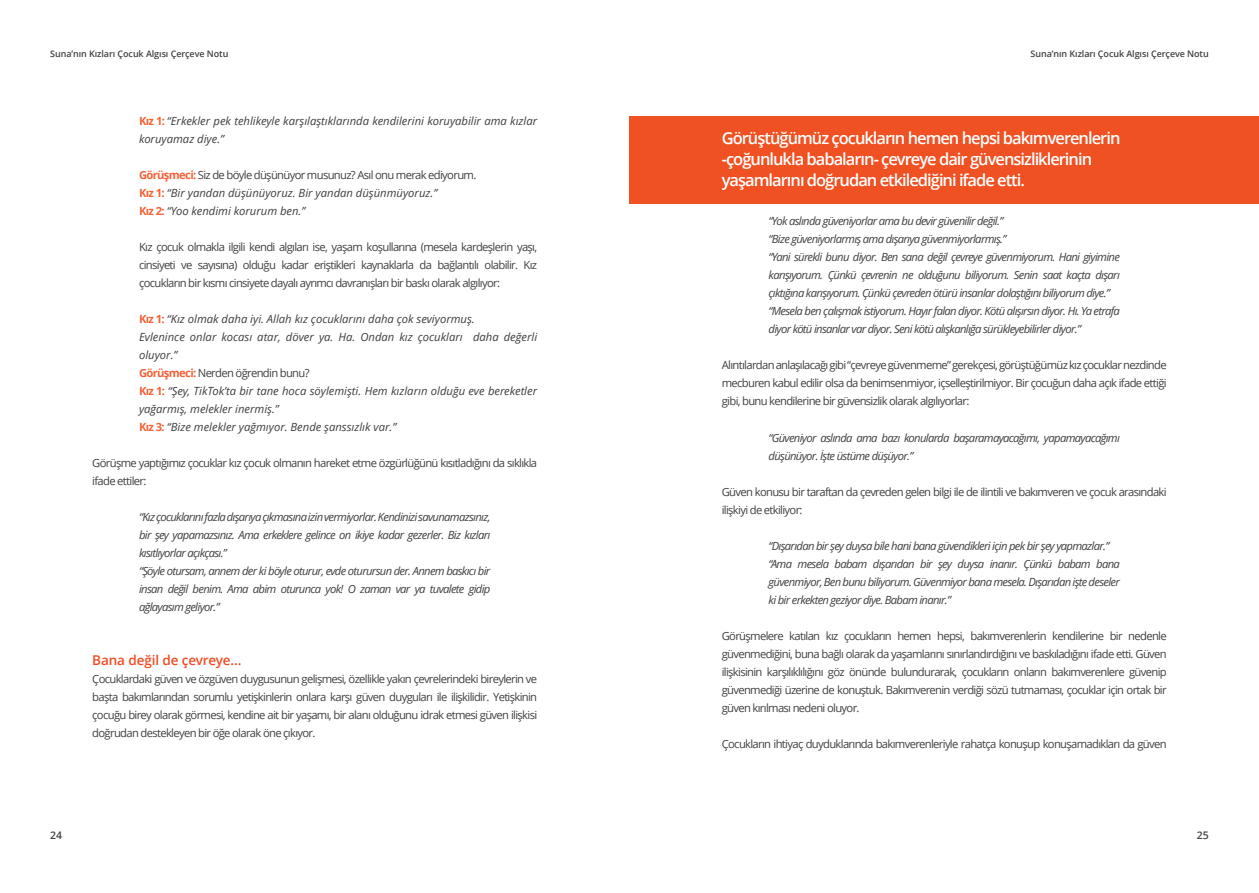
<style>
.page{position:relative;width:1259px;height:893px;background:#fff}
.page>*{position:absolute;margin:0;border:0;box-sizing:border-box;transform-origin:0 0}
.t1{font:600 16.5px/21px "Open Sans";letter-spacing:-.06em;color:#fff}
.t2{font:600 13.5px "Open Sans";letter-spacing:-.01em;color:#f04c23}
.t3{font:11.25px/18px "Open Sans";letter-spacing:-.06em;color:#414042;text-align:justify}
.t4{font:italic 11.25px/18px "Open Sans";letter-spacing:-.06em;color:#414042}
.t5{font:italic 11.25px/18px "Open Sans";color:#3f3f42}
.t6{font:600 10.5px "Open Sans";color:#414042}
.t7{font:600 9px "Open Sans";letter-spacing:-.01em;color:#414042}
.s1{font-weight:700;font-style:normal;color:#f26339}
.s2{font-style:normal;color:#414042}
</style>
<div class="page">
<div style="left:629px;top:116px;width:630px;height:88px;background:#f05123"></div>
<p class="t7" style="left:50px;top:48px;width:180px">Suna’nın Kızları Çocuk Algısı Çerçeve Notu</p>
<p class="t5" style="left:139px;top:111px;width:399px"><span class="s1">Kız 1:</span> “Erkekler pek tehlikeyle karşılaştıklarında kendilerini koruyabilir ama kızlar koruyamaz diye.”</p>
<p class="t5" style="left:139px;top:165px;width:339px"><span class="s1">Görüşmeci:</span> <span class="s2">Siz de böyle düşünüyor musunuz? Asıl onu merak ediyorum.<br></span><span class="s1">Kız 1:</span> “Bir yandan düşünüyoruz. Bir yandan düşünmüyoruz.”<br><span class="s1">Kız 2:</span> “Yoo kendimi korurum ben.”</p>
<p class="t3" style="left:139px;top:237px;width:400px">Kız çocuk olmakla ilgili kendi algıları ise, yaşam koşullarına (mesela kardeşlerin yaşı, cinsiyeti ve sayısına) olduğu kadar eriştikleri kaynaklarla da bağlantılı olabilir. Kız çocukların bir kısmı cinsiyete dayalı ayrımcı davranışları bir baskı olarak algılıyor:</p>
<p class="t5" style="left:139px;top:309px;width:399px"><span class="s1">Kız 1:</span> “Kız olmak daha iyi. Allah kız çocuklarını daha çok seviyormuş.<br>Evlenince onlar kocası atar, döver ya. Ha. Ondan kız çocukları daha değerli oluyor.”<br><span class="s1">Görüşmeci:</span> <span class="s2">Nerden öğrendin bunu?<br></span><span class="s1">Kız 1:</span> “Şey, TikTok’ta bir tane hoca söylemişti. Hem kızların olduğu eve bereketler yağarmış, melekler inermiş.”<br><span class="s1">Kız 3:</span> “Bize melekler yağmıyor. Bende şanssızlık var.”</p>
<p class="t3" style="left:92px;top:453px;width:446px">Görüşme yaptığımız çocuklar kız çocuk olmanın hareket etme özgürlüğünü kısıtladığını da sıklıkla ifade ettiler:</p>
<p class="t4" style="left:139px;top:507px;width:353px">“Kız çocuklarını fazla dışarıya çıkmasına izin vermiyorlar. Kendinizi savunamazsınız, bir şey yapamazsınız. Ama erkeklere gelince on ikiye kadar gezerler. Biz kızları kısıtlıyorlar açıkçası.”<br>“Şöyle otursam, annem der ki böyle oturur, evde oturursun der. Annem baskıcı bir insan değil benim. Ama abim oturunca yok! O zaman var ya tuvalete gidip ağlayasım geliyor.”</p>
<p class="t2" style="left:92px;top:651px;width:151px">Bana değil de çevreye…</p>
<p class="t3" style="left:92px;top:669px;width:446px">Çocuklardaki güven ve özgüven duygusunun gelişmesi, özellikle yakın çevrelerindeki bireylerin ve başta bakımlarından sorumlu yetişkinlerin onlara karşı güven duyguları ile ilişkilidir. Yetişkinin çocuğu birey olarak görmesi, kendine ait bir yaşamı, bir alanı olduğunu idrak etmesi güven ilişkisi doğrudan destekleyen bir öğe olarak öne çıkıyor.</p>
<p class="t7" style="left:1030px;top:48px;width:180px">Suna’nın Kızları Çocuk Algısı Çerçeve Notu</p>
<h1 class="t1" style="left:722px;top:128px;width:400px">Görüştüğümüz çocukların hemen hepsi bakımverenlerin -çoğunlukla babaların- çevreye dair güvensizliklerinin yaşamlarını doğrudan etkilediğini ifade etti.</h1>
<p class="t4" style="left:768px;top:212px;width:353px">“Yok aslında güveniyorlar ama bu devir güvenilir değil.”<br>“Bize güveniyorlarmış ama dışarıya güvenmiyorlarmış.”<br>“Yani sürekli bunu diyor. Ben sana değil çevreye güvenmiyorum. Hani giyimine karışıyorum. Çünkü çevrenin ne olduğunu biliyorum. Senin saat kaçta dışarı çıktığına karışıyorum. Çünkü çevreden ötürü insanlar dolaştığını biliyorum diye.” “Mesela ben çalışmak istiyorum. Hayır falan diyor. Kötü alışırsın diyor. Hı. Ya etrafa diyor kötü insanlar var diyor. Seni kötü alışkanlığa sürükleyebilirler diyor.”</p>
<p class="t3" style="left:722px;top:356px;width:446px">Alıntılardan anlaşılacağı gibi “çevreye güvenmeme” gerekçesi, görüştüğümüz kız çocuklar nezdinde mecburen kabul edilir olsa da benimsenmiyor, içselleştirilmiyor. Bir çocuğun daha açık ifade ettiği gibi, bunu kendilerine bir güvensizlik olarak algılıyorlar:</p>
<p class="t4" style="left:768px;top:428px;width:353px">“Güveniyor aslında ama bazı konularda başaramayacağımı, yapamayacağımı düşünüyor. İşte üstüme düşüyor.”</p>
<p class="t3" style="left:722px;top:482px;width:446px">Güven konusu bir taraftan da çevreden gelen bilgi ile de ilintili ve bakımveren ve çocuk arasındaki ilişkiyi de etkiliyor:</p>
<p class="t4" style="left:768px;top:536px;width:353px">“Dışarıdan bir şey duysa bile hani bana güvendikleri için pek bir şey yapmazlar.” “Ama mesela babam dışarıdan bir şey duysa inanır. Çünkü babam bana güvenmiyor, Ben bunu biliyorum. Güvenmiyor bana mesela. Dışarıdan işte deseler ki bir erkekten geziyor diye. Babam inanır.”</p>
<p class="t3" style="left:722px;top:626px;width:446px">Görüşmelere katılan kız çocukların hemen hepsi, bakımverenlerin kendilerine bir nedenle güvenmediğini, buna bağlı olarak da yaşamlarını sınırlandırdığını ve baskıladığını ifade etti. Güven ilişkisinin karşılıklılığını göz önünde bulundurarak, çocukların onların bakımverenlere güvenip güvenmediği üzerine de konuştuk. Bakımverenin verdiği sözü tutmaması, çocuklar için ortak bir güven kırılması nedeni oluyor.</p>
<p class="t3" style="left:722px;top:734px;width:446px">Çocukların ihtiyaç duyduklarında bakımverenleriyle rahatça konuşup konuşamadıkları da güven</p>
<p class="t6" style="left:50px;top:828px;width:13px">24</p>
<p class="t6" style="left:1197px;top:828px;width:13px">25</p>
</div>
